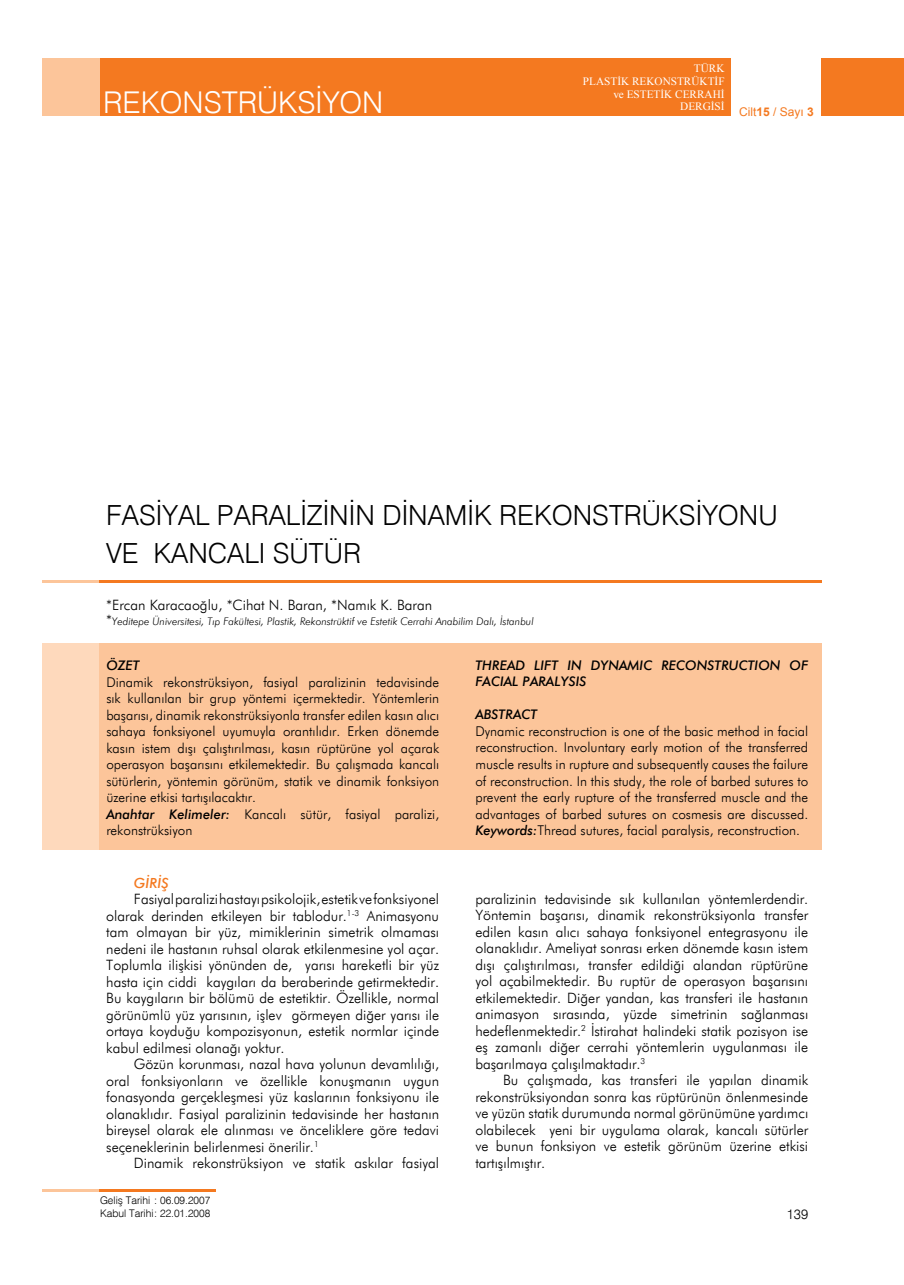
<style>
.page{position:relative;width:904px;height:1285px;background:#fff}
.page>*{position:absolute;margin:0;border:0;box-sizing:border-box;transform-origin:0 0}
.t1{font:300 30px "Swiss 721 BT";color:#fff}
.t2{font:300 27.75px/37.5px "Swiss 721 BT";color:#000}
.t3{font:300 14.25px/16.5px "Futura BT";color:#000;text-align:justify}
.t4{font:italic 500 14.25px "Futura BT";color:#f47920}
.t5{font:300 13.5px/16.5px "Futura BT";color:#000}
.t6{font:italic 500 13.5px "Futura BT";color:#000}
.t7{font:300 13.5px "Swiss 721 BT";color:#000}
.t8{font:12px "Arial";color:#f47920}
.t9{font:11.25px/12.8px "Times New Roman";color:#fff;text-align:right}
.t10{font:italic 300 10.5px "Futura BT";color:#000}
.t11{font:300 10.5px/12.8px "Swiss 721 BT";color:#000}
.s1{font-weight:700}
.s2{font-style:normal;font-size:14.25px}
.s3{font-weight:500;font-style:italic}
</style>
<div class="page">
<hr style="left:43px;top:1189px;width:173px;height:2px;background:#f47920">
<hr style="left:43px;top:1189px;width:56px;height:2px;background:#fcc59a">
<div style="left:43px;top:642px;width:779px;height:207px;background:#fcc59a"></div>
<div style="left:43px;top:642px;width:56px;height:207px;background:#fed9bc"></div>
<hr style="left:43px;top:580px;width:779px;height:2px;background:#f47920">
<hr style="left:43px;top:580px;width:56px;height:2px;background:#fcc59a">
<div style="left:45px;top:59px;width:686px;height:57px;background:#f47920"></div>
<div style="left:822px;top:59px;width:82px;height:57px;background:#f47920"></div>
<div style="left:43px;top:59px;width:57px;height:57px;background:#fcc59a"></div>
<h1 class="t1" style="left:103px;top:84px;width:282px">REKONSTRÜKSİYON</h1>
<p class="t9" style="left:583px;top:62px;width:143px">TÜRK<br>PLASTİK REKONSTRÜKTİF ve ESTETİK CERRAHİ<br>DERGİSİ</p>
<p class="t8" style="left:739px;top:104px;width:76px">Cilt<span class="s1">15</span> / Sayı <span class="s1">3</span></p>
<h2 class="t2" style="left:106px;top:496px;width:673px">FASİYAL PARALİZİNİN DİNAMİK REKONSTRÜKSİYONU<br>VE KANCALI SÜTÜR</h2>
<p class="t3" style="left:106px;top:597px;width:327px">*Ercan Karacaoğlu, *Cihat N. Baran, *Namık K. Baran</p>
<p class="t10" style="left:106px;top:614px;width:429px"><span class="s2">*</span>Yeditepe Üniversitesi, Tıp Fakültesi, Plastik, Rekonstrüktif ve Estetik Cerrahi Anabilim Dalı, İstanbul</p>
<p class="t6" style="left:106px;top:657px;width:21px">ÖZET</p>
<p class="t5" style="left:106px;top:673px;width:334px">Dinamik rekonstrüksiyon, fasiyal paralizinin tedavisinde sık kullanılan bir grup yöntemi içermektedir. Yöntemlerin başarısı, dinamik rekonstrüksiyonla transfer edilen kasın alıcı sahaya fonksiyonel uyumuyla orantılıdır. Erken dönemde kasın istem dışı çalıştırılması, kasın rüptürüne yol açarak operasyon başarısını etkilemektedir. Bu çalışmada kancalı sütürlerin, yöntemin görünüm, statik ve dinamik fonksiyon üzerine etkisi tartışılacaktır.<br><span class="s3">ANAHTAR KELIMELER:</span> Kancalı sütür, fasiyal paralizi, rekonstrüksiyon</p>
<p class="t6" style="left:475px;top:656px;width:34px">THREAD</p>
<p class="t6" style="left:534px;top:656px;width:14px">LIFT</p>
<p class="t6" style="left:567px;top:656px;width:43px">IN DYNAMIC</p>
<p class="t6" style="left:661px;top:656px;width:10px">RECONST</p>
<p class="t6" style="left:721px;top:656px;width:17px">RUCTION</p>
<p class="t6" style="left:789px;top:656px;width:10px">OF</p>
<p class="t6" style="left:475px;top:673px;width:16px">FACIAL</p>
<p class="t6" style="left:522px;top:673px;width:32px">PARALYSIS</p>
<p class="t6" style="left:475px;top:706px;width:48px">ABSTRACT</p>
<p class="t5" style="left:475px;top:722px;width:334px;text-align:justify">Dynamic reconstruction is one of the basic method in facial reconstruction. Involuntary early motion of the transferred muscle results in rupture and subsequently causes the failure of reconstruction. In this study, the role of barbed sutures to prevent the early rupture of the transferred muscle and the advantages of barbed sutures on cosmesis are discussed.<br><span class="s3">KEYWORDS:</span>Thread sutures, facial paralysis, reconstruction.</p>
<p class="t4" style="left:134px;top:873px;width:36px">GİRİŞ</p>
<p class="t3" style="left:106px;top:890px;width:334px;text-indent:28px">Fasiyal paralizi hastayı psikolojik, estetik ve fonksiyonel olarak derinden etkileyen bir tablodur.<sup>1-3</sup> Animasyonu tam olmayan bir yüz, mimiklerinin simetrik olmaması nedeni ile hastanın ruhsal olarak etkilenmesine yol açar.<br>Toplumla ilişkisi yönünden de, yarısı hareketli bir yüz hasta için ciddi kaygıları da beraberinde getirmektedir.<br>Bu kaygıların bir bölümü de estetiktir. Özellikle, normal görünümlü yüz yarısının, işlev görmeyen diğer yarısı ile ortaya koyduğu kompozisyonun, estetik normlar içinde kabul edilmesi olanağı yoktur.</p>
<p class="t3" style="left:106px;top:1055px;width:334px;text-indent:28px">Gözün korunması, nazal hava yolunun devamlılığı, oral fonksiyonların ve özellikle konuşmanın uygun fonasyonda gerçekleşmesi yüz kaslarının fonksiyonu ile olanaklıdır. Fasiyal paralizinin tedavisinde her hastanın bireysel olarak ele alınması ve önceliklere göre tedavi seçeneklerinin belirlenmesi önerilir.<sup>1</sup></p>
<p class="t3" style="left:134px;top:1154px;width:307px">Dinamik rekonstrüksiyon ve statik askılar fasiyal</p>
<p class="t11" style="left:100px;top:1193px;width:112px">Geliş Tarihi : 06.09.2007<br>Kabul Tarihi: 22.01.2008</p>
<p class="t3" style="left:475px;top:890px;width:334px">paralizinin tedavisinde sık kullanılan yöntemlerdendir.<br>Yöntemin başarısı, dinamik rekonstrüksiyonla transfer edilen kasın alıcı sahaya fonksiyonel entegrasyonu ile olanaklıdır. Ameliyat sonrası erken dönemde kasın istem dışı çalıştırılması, transfer edildiği alandan rüptürüne yol açabilmektedir. Bu ruptür de operasyon başarısını etkilemektedir. Diğer yandan, kas transferi ile hastanın animasyon sırasında, yüzde simetrinin sağlanması hedeflenmektedir.<sup>2</sup> İstirahat halindeki statik pozisyon ise eş zamanlı diğer cerrahi yöntemlerin uygulanması ile başarılmaya çalışılmaktadır.<sup>3</sup></p>
<p class="t3" style="left:475px;top:1071px;width:334px;text-indent:28px">Bu çalışmada, kas transferi ile yapılan dinamik rekonstrüksiyondan sonra kas rüptürünün önlenmesinde ve yüzün statik durumunda normal görünümüne yardımcı olabilecek yeni bir uygulama olarak, kancalı sütürler ve bunun fonksiyon ve estetik görünüm üzerine etkisi tartışılmıştır.</p>
<p class="t7" style="left:786px;top:1205px;width:23px">139</p>
</div>
